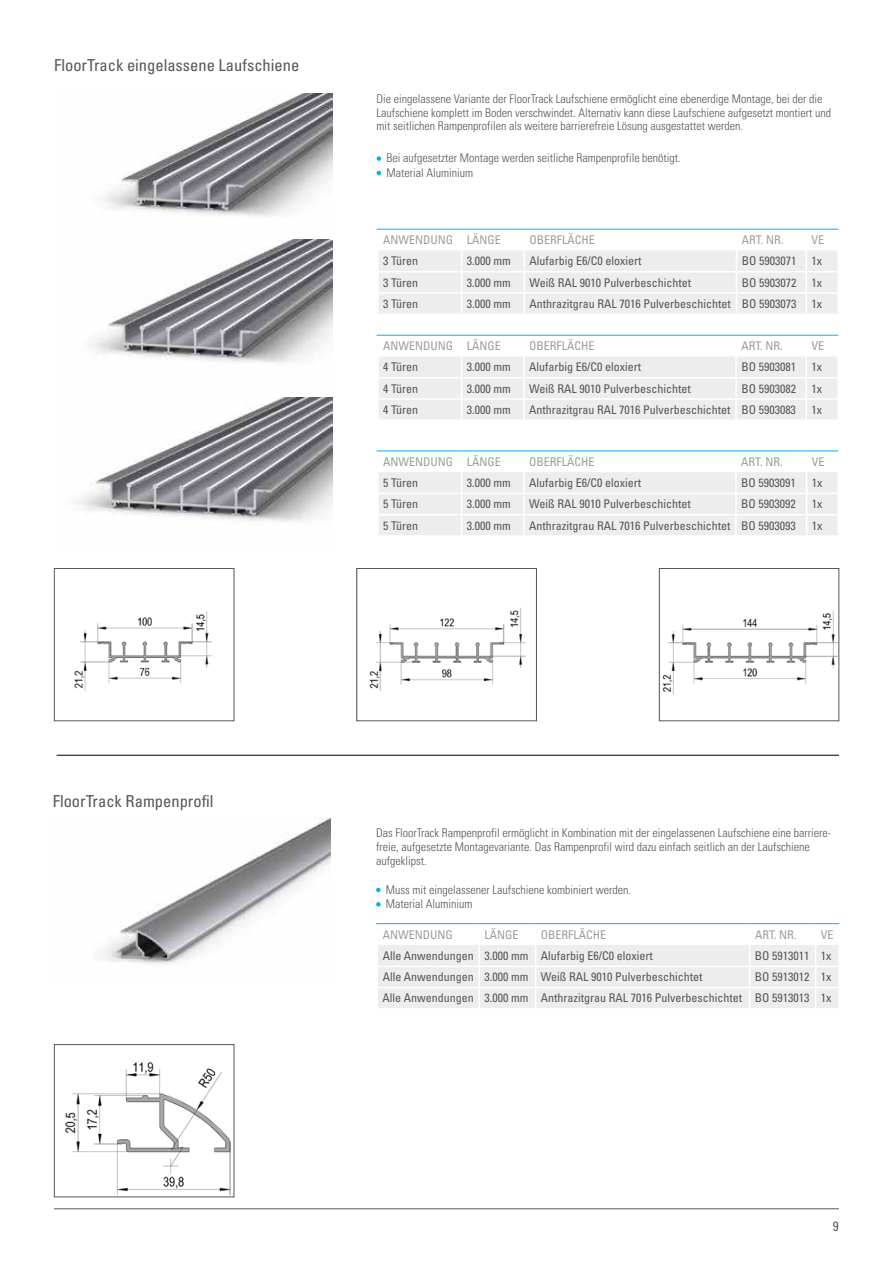
<style>
.page{position:relative;width:893px;height:1263px;background:#fff}
.page>*{position:absolute;margin:0;border:0;box-sizing:border-box;transform-origin:0 0}
.t1{font:condensed 16.5px "Univers LTCYR 57";color:#575756}
.t2{font:condensed 13.5px "Univers LTCYR 57";color:#575756}
.t3{font:condensed 12px/21.3px "Univers LTCYR 57";color:#575756;text-align:right}
.t4{font:12px/13.5px "Univers LTCYR 47 Light Cond";color:#575756}
.t5{font:condensed 12px "Univers LTCYR 57";color:#9d9d9c}
</style>
<div class="page">
<hr style="left:54px;top:1208px;width:785px;height:1px;background:#575756">
<img style="left:101px;top:94px;width:231px;height:146px">
<img style="left:90px;top:240px;width:242px;height:123px">
<img style="left:75px;top:397px;width:257px;height:125px">
<img style="left:662px;top:610px;width:175px;height:85px">
<div style="left:659px;top:568px;width:180px;height:153px;border:1px solid #575756"></div>
<img style="left:369px;top:607px;width:157px;height:84px">
<div style="left:357px;top:568px;width:180px;height:153px;border:1px solid #575756"></div>
<img style="left:74px;top:611px;width:138px;height:80px">
<div style="left:54px;top:568px;width:180px;height:153px;border:1px solid #575756"></div>
<img style="left:65px;top:1061px;width:166px;height:134px">
<div style="left:54px;top:1044px;width:180px;height:153px;border:1px solid #575756"></div>
<hr style="left:57px;top:755px;width:782px;height:1px;background:#000">
<img style="left:100px;top:817px;width:231px;height:147px">
<svg style="left:377px;top:229px;width:462px;height:84px"></svg>
<svg style="left:377px;top:335px;width:462px;height:84px"></svg>
<hr style="left:377px;top:451px;width:84px;height:1px;background:#00b1eb">
<svg style="left:378px;top:451px;width:461px;height:84px"></svg>
<svg style="left:377px;top:156px;width:4px;height:5px"></svg>
<svg style="left:377px;top:171px;width:4px;height:4px"></svg>
<hr style="left:376px;top:923px;width:103px;height:1px;background:#00b1eb">
<svg style="left:377px;top:923px;width:463px;height:85px"></svg>
<svg style="left:376px;top:888px;width:5px;height:4px"></svg>
<svg style="left:376px;top:902px;width:5px;height:4px"></svg>
<h1 class="t1" style="left:54px;top:55px;width:247px">FloorTrack eingelassene Laufschiene</h1>
<p class="t4" style="left:377px;top:92px;width:456px">Die eingelassene Variante der FloorTrack Laufschiene ermöglicht eine ebenerdige Montage, bei der die<br>Laufschiene komplett im Boden verschwindet. Alternativ kann diese Laufschiene aufgesetzt montiert und mit seitlichen Rampenprofilen als weitere barrierefreie Lösung ausgestattet werden.</p>
<p class="t4" style="left:386px;top:150px;width:296px;line-height:14.4px">Bei aufgesetzter Montage werden seitliche Rampenprofile benötigt.<br>Material Aluminium</p>
<p class="t5" style="left:383px;top:232px;width:119px">ANWENDUNG LÄNGE</p>
<p class="t5" style="left:530px;top:232px;width:67px">OBERFLÄCHE</p>
<p class="t5" style="left:742px;top:232px;width:43px">ART. NR.</p>
<p class="t5" style="left:811px;top:232px;width:14px">VE</p>
<p class="t3" style="left:383px;top:250px;width:37px">3 Türen</p>
<p class="t3" style="left:467px;top:250px;width:45px">3.000 mm</p>
<p class="t3" style="left:530px;top:250px;width:113px">Alufarbig E6/C0 eloxiert</p>
<p class="t3" style="left:742px;top:250px;width:56px">BO 5903071</p>
<p class="t3" style="left:811px;top:250px;width:12px">1x</p>
<p class="t3" style="left:383px;top:271px;width:37px">3 Türen</p>
<p class="t3" style="left:467px;top:271px;width:45px">3.000 mm</p>
<p class="t3" style="left:530px;top:271px;width:163px">Weiß RAL 9010 Pulverbeschichtet</p>
<p class="t3" style="left:742px;top:271px;width:56px">BO 5903072</p>
<p class="t3" style="left:811px;top:271px;width:12px">1x</p>
<p class="t3" style="left:383px;top:293px;width:37px">3 Türen</p>
<p class="t3" style="left:467px;top:293px;width:45px">3.000 mm</p>
<p class="t3" style="left:530px;top:293px;width:268px">Anthrazitgrau RAL 7016 Pulverbeschichtet BO 5903073</p>
<p class="t3" style="left:811px;top:293px;width:12px">1x</p>
<p class="t5" style="left:383px;top:338px;width:119px">ANWENDUNG LÄNGE</p>
<p class="t5" style="left:529px;top:338px;width:67px">OBERFLÄCHE</p>
<p class="t5" style="left:741px;top:338px;width:43px">ART. NR.</p>
<p class="t5" style="left:811px;top:338px;width:14px">VE</p>
<p class="t3" style="left:383px;top:356px;width:37px">4 Türen</p>
<p class="t3" style="left:467px;top:356px;width:45px">3.000 mm</p>
<p class="t3" style="left:529px;top:356px;width:113px">Alufarbig E6/C0 eloxiert</p>
<p class="t3" style="left:741px;top:356px;width:56px">BO 5903081</p>
<p class="t3" style="left:811px;top:356px;width:12px">1x</p>
<p class="t3" style="left:383px;top:377px;width:37px">4 Türen</p>
<p class="t3" style="left:467px;top:377px;width:45px">3.000 mm</p>
<p class="t3" style="left:529px;top:377px;width:163px">Weiß RAL 9010 Pulverbeschichtet</p>
<p class="t3" style="left:741px;top:377px;width:56px">BO 5903082</p>
<p class="t3" style="left:811px;top:377px;width:12px">1x</p>
<p class="t3" style="left:383px;top:399px;width:37px">4 Türen</p>
<p class="t3" style="left:467px;top:399px;width:45px">3.000 mm</p>
<p class="t3" style="left:529px;top:399px;width:268px">Anthrazitgrau RAL 7016 Pulverbeschichtet BO 5903083</p>
<p class="t3" style="left:811px;top:399px;width:12px">1x</p>
<p class="t5" style="left:383px;top:454px;width:119px">ANWENDUNG LÄNGE</p>
<p class="t5" style="left:529px;top:454px;width:67px">OBERFLÄCHE</p>
<p class="t5" style="left:741px;top:454px;width:43px">ART. NR.</p>
<p class="t5" style="left:812px;top:454px;width:14px">VE</p>
<p class="t3" style="left:383px;top:472px;width:37px">5 Türen</p>
<p class="t3" style="left:467px;top:472px;width:45px">3.000 mm</p>
<p class="t3" style="left:529px;top:472px;width:113px">Alufarbig E6/C0 eloxiert</p>
<p class="t3" style="left:741px;top:472px;width:56px">BO 5903091</p>
<p class="t3" style="left:812px;top:472px;width:12px">1x</p>
<p class="t3" style="left:383px;top:493px;width:37px">5 Türen</p>
<p class="t3" style="left:467px;top:493px;width:45px">3.000 mm</p>
<p class="t3" style="left:529px;top:493px;width:163px">Weiß RAL 9010 Pulverbeschichtet</p>
<p class="t3" style="left:741px;top:493px;width:56px">BO 5903092</p>
<p class="t3" style="left:812px;top:493px;width:12px">1x</p>
<p class="t3" style="left:383px;top:514px;width:37px">5 Türen</p>
<p class="t3" style="left:467px;top:514px;width:45px">3.000 mm</p>
<p class="t3" style="left:529px;top:514px;width:268px">Anthrazitgrau RAL 7016 Pulverbeschichtet BO 5903093</p>
<p class="t3" style="left:812px;top:514px;width:12px">1x</p>
<h1 class="t1" style="left:53px;top:790px;width:162px">FloorTrack Rampenprofil</h1>
<p class="t4" style="left:376px;top:826px;width:456px">Das FloorTrack Rampenprofil ermöglicht in Kombination mit der eingelassenen Laufschiene eine barriere&shy;freie, aufgesetzte Montagevariante. Das Rampenprofil wird dazu einfach seitlich an der Laufschiene aufgeklipst.</p>
<p class="t4" style="left:386px;top:881px;width:247px;line-height:14.4px">Muss mit eingelassener Laufschiene kombiniert werden.<br>Material Aluminium</p>
<p class="t5" style="left:383px;top:927px;width:72px">ANWENDUNG</p>
<p class="t5" style="left:485px;top:927px;width:35px">LÄNGE</p>
<p class="t5" style="left:541px;top:927px;width:67px">OBERFLÄCHE</p>
<p class="t5" style="left:755px;top:927px;width:43px">ART. NR.</p>
<p class="t5" style="left:821px;top:927px;width:14px">VE</p>
<p class="t3" style="left:383px;top:945px;width:272px">Alle Anwendungen 3.000 mm Alufarbig E6/C0 eloxiert</p>
<p class="t3" style="left:755px;top:945px;width:78px">BO 5913011 1x</p>
<p class="t3" style="left:383px;top:966px;width:321px">Alle Anwendungen 3.000 mm Weiß RAL 9010 Pulverbeschichtet</p>
<p class="t3" style="left:383px;top:966px;width:450px">BO 5913012 1x<br>Alle Anwendungen 3.000 mm Anthrazitgrau RAL 7016 Pulverbeschichtet BO 5913013 1x</p>
<p class="t2" style="left:833px;top:1218px;width:7px">9</p>
</div>
